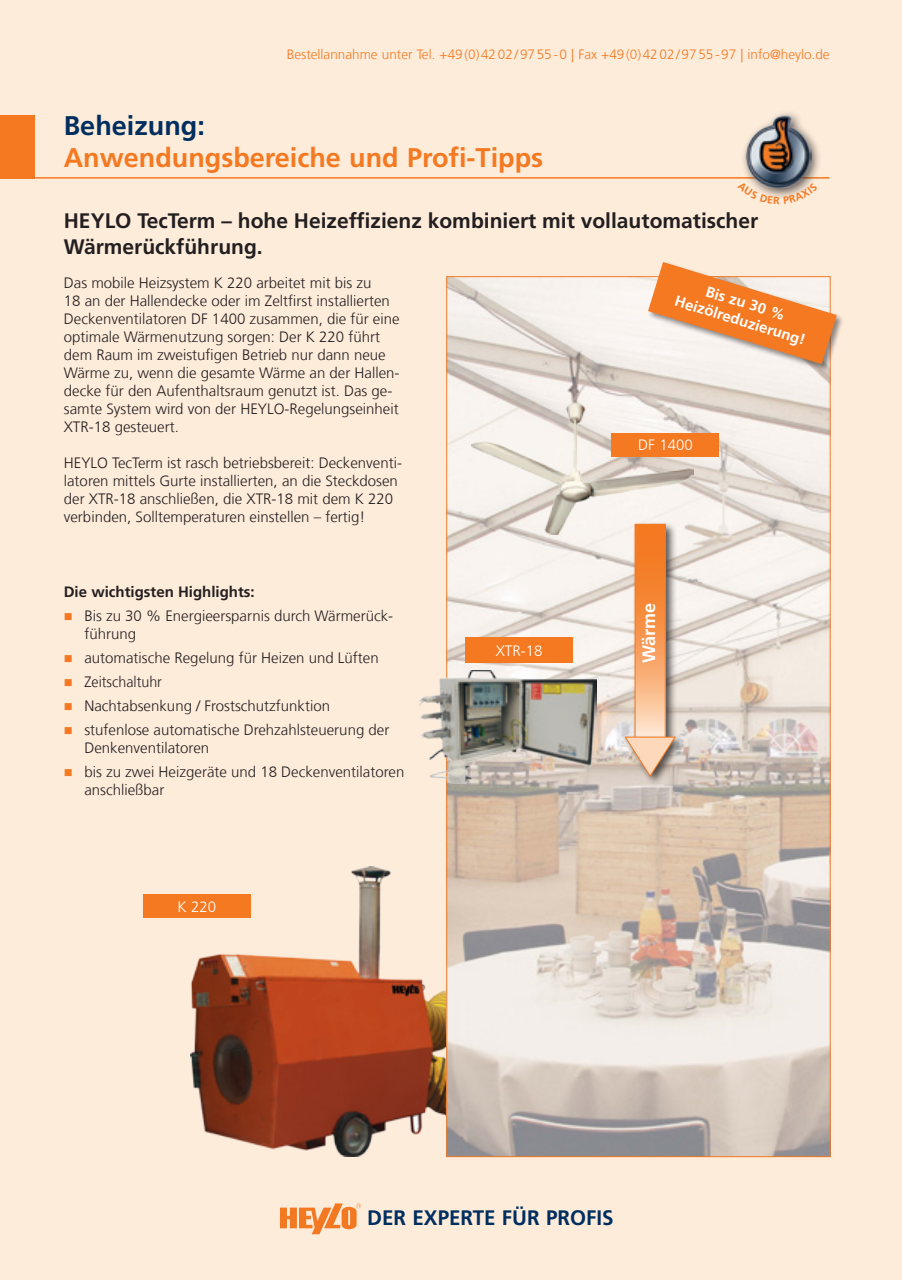
<style>
.page{position:relative;width:902px;height:1280px;background:#fff}
.page>*{position:absolute;margin:0;border:0;box-sizing:border-box;transform-origin:0 0}
.t1{font:700 27px "Frutiger LT Com";color:#f47921}
.t2{font:700 27px "Frutiger LT Com";color:#002e5e}
.t3{font:700 21px/25.2px "Frutiger LT Com";color:#231f20}
.t4{font:700 21px "Frutiger LT Com";color:#002e5e}
.t5{font:700 18px "Frutiger LT Com";color:#fff}
.t6{font:300 15px/18px "Frutiger LT Com";color:#231f20}
.t7{font:700 15px/18px "Frutiger LT Com";color:#fff;text-align:center}
.t8{font:700 15px "Frutiger LT Com";color:#231f20}
.t9{font:300 15px "Frutiger LT Com";color:#fff}
.t10{font:300 15px "Frutiger LT Com";color:#231f20;scale:.95 1}
.t11{font:300 13.5px "Frutiger LT Com";color:#f47921}
.s1{color:#f47921}
</style>
<div class="page">
<div style="left:0;top:0;width:901px;height:1280px;background:#feecdb"></div>
<svg style="left:280px;top:1203px;width:81px;height:31px"></svg>
<div style="left:0;top:115px;width:34px;height:64px;background:#f47921"></div>
<hr style="left:0;top:177px;width:829px;height:2px;background:#f47921">
<div style="left:739px;top:108px;width:82px;height:91px;background:#231f20;opacity:.75"></div>
<img style="left:744px;top:114px;width:67px;height:68px">
<img style="left:191px;top:866px;width:255px;height:290px">
<img style="left:448px;top:278px;width:380px;height:877px">
<img style="left:471px;top:402px;width:222px;height:133px">
<img style="left:419px;top:671px;width:177px;height:112px">
<div style="left:631px;top:521px;width:45px;height:230px;background:#231f20;opacity:.75"></div>
<svg style="left:636px;top:526px;width:27px;height:208px"></svg>
<div style="left:634px;top:524px;width:31px;height:215px;border:1px solid #f47921"></div>
<div style="left:621px;top:734px;width:63px;height:52px;background:#231f20;opacity:.75"></div>
<svg style="left:624px;top:737px;width:51px;height:40px"></svg>
<div style="left:646px;top:260px;width:197px;height:111px;background:#231f20;opacity:.5"></div>
<svg style="left:648px;top:262px;width:188px;height:102px"></svg>
<div style="left:611px;top:433px;width:108px;height:23px;background:#f47921"></div>
<div style="left:465px;top:637px;width:108px;height:26px;background:#f47921"></div>
<div style="left:143px;top:894px;width:108px;height:24px;background:#f47921"></div>
<svg style="left:739px;top:182px;width:78px;height:17px"></svg>
<p class="t11" style="left:287px;top:47px;width:544px">Bestellannahme unter Tel. +49(0)4202/9755-0 | Fax +49(0)4202/9755-97 | info@heylo.de</p>
<h1 class="t2" style="left:64px;top:110px;width:143px">Beheizung:</h1>
<h1 class="t1" style="left:64px;top:142px;width:481px">Anwendungsbereiche und Profi-Tipps</h1>
<h2 class="t3" style="left:64px;top:209px;width:695px">HEYLO TecTerm – hohe Heizeffizienz kombiniert mit vollautomatischer<br>Wärmerückführung.</h2>
<p class="t6" style="left:64px;top:274px;width:337px">Das mobile Heizsystem K 220 arbeitet mit bis zu<br>18 an der Hallendecke oder im Zeltfirst installierten Deckenventilatoren DF 1400 zusammen, die für eine optimale Wärmenutzung sorgen: Der K 220 führt dem Raum im zweistufigen Betrieb nur dann neue Wärme zu, wenn die gesamte Wärme an der Hallen&shy;decke für den Aufenthaltsraum genutzt ist. Das ge&shy;samte System wird von der HEYLO-Regelungseinheit XTR-18 gesteuert.</p>
<p class="t6" style="left:64px;top:454px;width:340px">HEYLO TecTerm ist rasch betriebsbereit: Deckenventi&shy;latoren mittels Gurte installierten, an die Steckdosen der XTR-18 anschließen, die XTR-18 mit dem K 220 verbinden, Solltemperaturen einstellen – fertig!</p>
<p class="t8" style="left:64px;top:583px;width:192px">Die wichtigsten Highlights:</p>
<p class="t6" style="left:84px;top:607px;width:310px;text-indent:-21px"><span class="s1">■</span> Bis zu 30 % Energieersparnis durch Wärmerück&shy;führung</p>
<p class="t6" style="left:64px;top:649px;width:316px"><span class="s1">■</span> automatische Regelung für Heizen und Lüften</p>
<p class="t10" style="left:64px;top:673px;width:105px"><span class="s1">■</span> Zeitschaltuhr</p>
<p class="t6" style="left:64px;top:697px;width:268px"><span class="s1">■</span> Nachtabsenkung / Frostschutzfunktion</p>
<p class="t6" style="left:84px;top:721px;width:306px;text-indent:-21px"><span class="s1">■</span> stufenlose automatische Drehzahlsteuerung der<br>Denkenventilatoren</p>
<p class="t6" style="left:84px;top:763px;width:321px;text-indent:-21px"><span class="s1">■</span> bis zu zwei Heizgeräte und 18 Deckenventilatoren anschließbar</p>
<p class="t9" style="left:177px;top:898px;width:40px">K 220</p>
<p class="t9" style="left:495px;top:642px;width:48px">XTR-18</p>
<p class="t7" style="left:683px;top:275px;width:137px;rotate:17deg">Bis zu 30 %<br>Heizölreduzierung!</p>
<p class="t9" style="left:638px;top:436px;width:56px">DF 1400</p>
<p class="t5" style="left:638px;top:663px;width:62px;rotate:-90deg">Wärme</p>
<h2 class="t4" style="left:367px;top:1205px;width:248px">DER EXPERTE FÜR PROFIS</h2>
</div>
